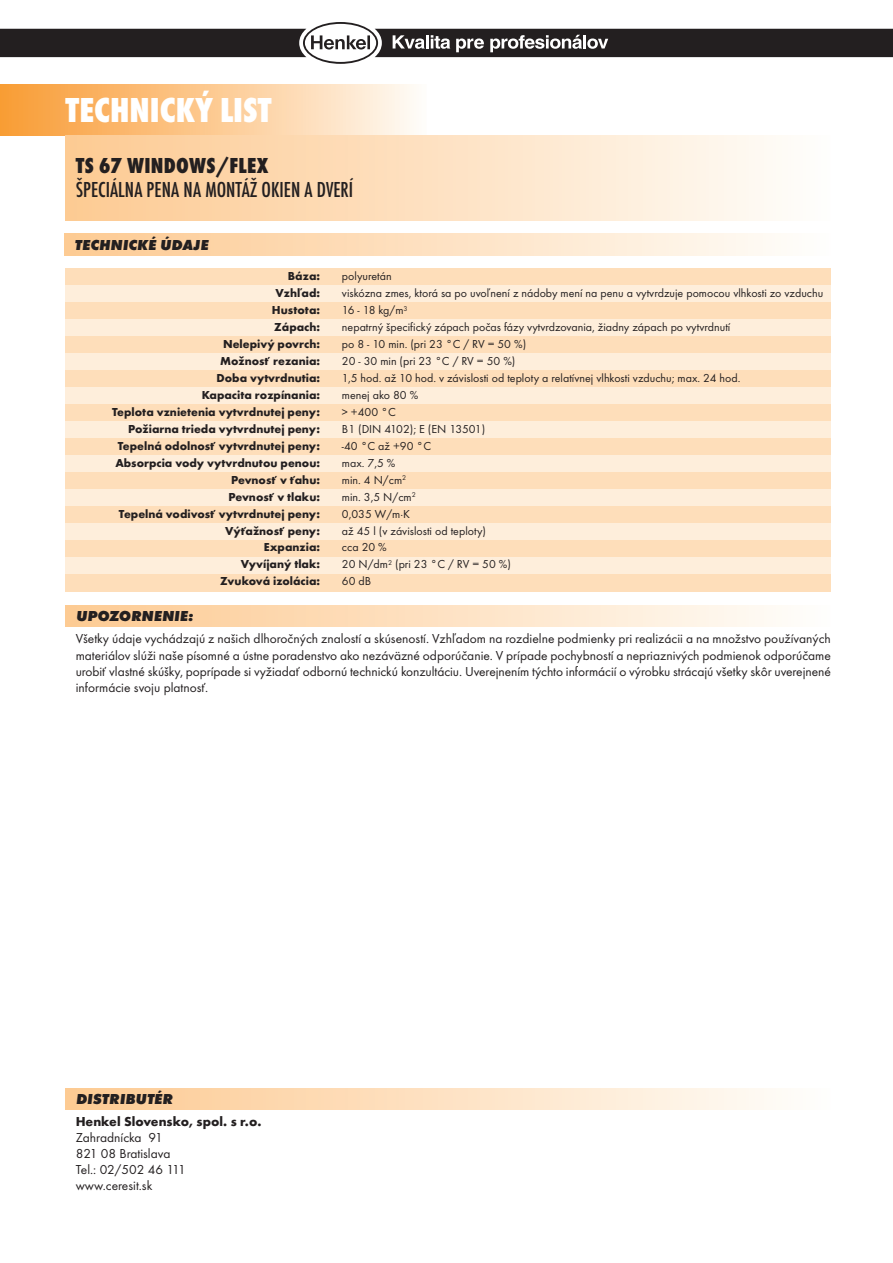
<style>
.page{position:relative;width:893px;height:1263px;background:#fff}
.page>*{position:absolute;margin:0;border:0;box-sizing:border-box;transform-origin:0 0}
.t1{font:36px "Futura TOT Extr Bold Cond";color:#fff}
.t2{font:500 condensed 22.5px "Futura TOT";color:#231f20}
.t3{font:22.5px "Futura TOT Extr Bold Cond";letter-spacing:.015em;color:#231f20}
.t4{font:15px "Futura TOT Extr Bold Obli";color:#231f20}
.t5{font:13.5px/16.2px "Futura TOT";color:#231f20;text-align:justify}
.t6{font:700 13.5px "Futura TOT";color:#231f20}
.t7{font:12px "Futura TOT";color:#231f20}
.t8{font:700 12px "Futura TOT";color:#231f20}
</style>
<div class="page">
<svg style="left:0;top:22px;width:893px;height:42px"></svg>
<hr style="left:583px;top:35px;width:3px;height:14px;background:#fff">
<div style="left:0;top:85px;width:427px;height:51px;background:linear-gradient(to right,#f99b33,#fffbf5)"></div>
<div style="left:66px;top:136px;width:765px;height:85px;background:linear-gradient(to right,#fdc991,#fefdfa)"></div>
<div style="left:66px;top:605px;width:765px;height:22px;background:linear-gradient(to right,#fdc991,#fefdfa)"></div>
<div style="left:66px;top:1089px;width:765px;height:21px;background:linear-gradient(to right,#fdc991,#fefdfa)"></div>
<div style="left:65px;top:234px;width:765px;height:21px;background:linear-gradient(to right,#fdc991,#fefdfa)"></div>
<div style="left:65px;top:268px;width:765px;height:17px;background:#fedeba"></div>
<div style="left:65px;top:285px;width:765px;height:17px;background:#feeedb"></div>
<div style="left:65px;top:302px;width:765px;height:17px;background:#fedeba"></div>
<div style="left:65px;top:319px;width:765px;height:17px;background:#feeedb"></div>
<div style="left:65px;top:336px;width:765px;height:17px;background:#fedeba"></div>
<div style="left:65px;top:353px;width:765px;height:17px;background:#feeedb"></div>
<div style="left:65px;top:370px;width:765px;height:17px;background:#fedeba"></div>
<div style="left:65px;top:387px;width:765px;height:17px;background:#feeedb"></div>
<div style="left:65px;top:404px;width:765px;height:17px;background:#fedeba"></div>
<div style="left:65px;top:421px;width:765px;height:17px;background:#feeedb"></div>
<div style="left:65px;top:438px;width:765px;height:17px;background:#fedeba"></div>
<div style="left:65px;top:455px;width:765px;height:17px;background:#feeedb"></div>
<div style="left:65px;top:472px;width:765px;height:17px;background:#fedeba"></div>
<div style="left:65px;top:489px;width:765px;height:17px;background:#feeedb"></div>
<div style="left:65px;top:506px;width:765px;height:17px;background:#fedeba"></div>
<div style="left:65px;top:523px;width:765px;height:17px;background:#feeedb"></div>
<div style="left:65px;top:540px;width:765px;height:17px;background:#fedeba"></div>
<div style="left:65px;top:557px;width:765px;height:17px;background:#feeedb"></div>
<div style="left:65px;top:574px;width:765px;height:17px;background:#fedeba"></div>
<h1 class="t1" style="left:66px;top:90px;width:208px">TECHNICKÝ LIST</h1>
<h2 class="t3" style="left:76px;top:153px;width:194px">TS 67 WINDOWS/FLEX</h2>
<h2 class="t2" style="left:76px;top:182px;width:279px">ŠPECIÁLNA PENA NA MONTÁŽ OKIEN A DVERÍ</h2>
<p class="t4" style="left:75px;top:240px;width:135px">TECHNICKÉ ÚDAJE</p>
<p class="t8" style="left:288px;top:269px;width:34px">Báza:</p>
<p class="t7" style="left:342px;top:271px;width:51px">polyuretán</p>
<p class="t8" style="left:275px;top:286px;width:46px">Vzhľad:</p>
<p class="t7" style="left:342px;top:288px;width:483px">viskózna zmes, ktorá sa po uvoľnení z nádoby mení na penu a vytvrdzuje pomocou vlhkosti zo vzduchu</p>
<p class="t8" style="left:272px;top:303px;width:50px">Hustota:</p>
<p class="t7" style="left:342px;top:305px;width:67px">16 - 18 kg/m<sup>3</sup></p>
<p class="t8" style="left:274px;top:320px;width:47px">Zápach:</p>
<p class="t7" style="left:342px;top:322px;width:390px">nepatrný špecifický zápach počas fázy vytvrdzovania, žiadny zápach po vytvrdnutí</p>
<p class="t8" style="left:223px;top:337px;width:99px">Nelepivý povrch:</p>
<p class="t7" style="left:342px;top:339px;width:186px">po 8 - 10 min. (pri 23 °C / RV = 50 %)</p>
<p class="t8" style="left:220px;top:354px;width:101px">Možnosť rezania:</p>
<p class="t7" style="left:342px;top:356px;width:175px">20 - 30 min (pri 23 °C / RV = 50 %)</p>
<p class="t8" style="left:216px;top:371px;width:105px">Doba vytvrdnutia:</p>
<p class="t7" style="left:342px;top:373px;width:400px">1,5 hod. až 10 hod. v závislosti od teploty a relatívnej vlhkosti vzduchu; max. 24 hod.</p>
<p class="t8" style="left:202px;top:388px;width:120px">Kapacita rozpínania:</p>
<p class="t7" style="left:342px;top:390px;width:78px">menej ako 80 %</p>
<p class="t8" style="left:112px;top:405px;width:210px">Teplota vznietenia vytvrdnutej peny:</p>
<p class="t7" style="left:342px;top:407px;width:55px">&gt; +400 °C</p>
<p class="t8" style="left:128px;top:422px;width:193px">Požiarna trieda vytvrdnutej peny:</p>
<p class="t7" style="left:342px;top:424px;width:145px">B1 (DIN 4102); E (EN 13501)</p>
<p class="t8" style="left:118px;top:439px;width:204px">Tepelná odolnosť vytvrdnutej peny:</p>
<p class="t7" style="left:342px;top:441px;width:91px">-40 °C až +90 °C</p>
<p class="t8" style="left:115px;top:455px;width:206px">Absorpcia vody vytvrdnutou penou:</p>
<p class="t7" style="left:342px;top:458px;width:55px">max. 7,5 %</p>
<p class="t8" style="left:231px;top:472px;width:91px">Pevnosť v ťahu:</p>
<p class="t7" style="left:342px;top:475px;width:66px">min. 4 N/cm<sup>2</sup></p>
<p class="t8" style="left:228px;top:489px;width:93px">Pevnosť v tlaku:</p>
<p class="t7" style="left:342px;top:492px;width:75px">min. 3,5 N/cm<sup>2</sup></p>
<p class="t8" style="left:119px;top:506px;width:203px">Tepelná vodivosť vytvrdnutej peny:</p>
<p class="t7" style="left:342px;top:509px;width:69px">0,035 W/m·K</p>
<p class="t8" style="left:225px;top:523px;width:97px">Výťažnosť peny:</p>
<p class="t7" style="left:342px;top:526px;width:146px">až 45 l (v závislosti od teploty)</p>
<p class="t8" style="left:264px;top:540px;width:58px">Expanzia:</p>
<p class="t7" style="left:342px;top:543px;width:46px">cca 20 %</p>
<p class="t8" style="left:241px;top:557px;width:81px">Vyvíjaný tlak:</p>
<p class="t7" style="left:342px;top:560px;width:170px">20 N/dm<sup>2</sup> (pri 23 °C / RV = 50 %)</p>
<p class="t8" style="left:220px;top:574px;width:101px">Zvuková izolácia:</p>
<p class="t7" style="left:342px;top:577px;width:31px">60 dB</p>
<p class="t4" style="left:76px;top:611px;width:119px">UPOZORNENIE:</p>
<p class="t5" style="left:76px;top:632px;width:757px">Všetky údaje vychádzajú z našich dlhoročných znalostí a skúseností. Vzhľadom na rozdielne podmienky pri realizácii a na množstvo používaných materiálov slúži naše písomné a ústne poradenstvo ako nezáväzné odporúčanie. V prípade pochybností a nepriaznivých podmienok odporúčame urobiť vlastné skúšky, poprípade si vyžiadať odbornú technickú konzultáciu. Uverejnením týchto informácií o výrobku strácajú všetky skôr uverejnené informácie svoju platnosť.</p>
<p class="t4" style="left:76px;top:1094px;width:98px">DISTRIBUTÉR</p>
<p class="t6" style="left:76px;top:1113px;width:187px">Henkel Slovensko, spol. s r.o.</p>
<p class="t5" style="left:76px;top:1130px;width:112px;text-align:left">Zahradnícka 91<br>821 08 Bratislava<br>Tel.: 02/502 46 111 www.ceresit.sk</p>
</div>
